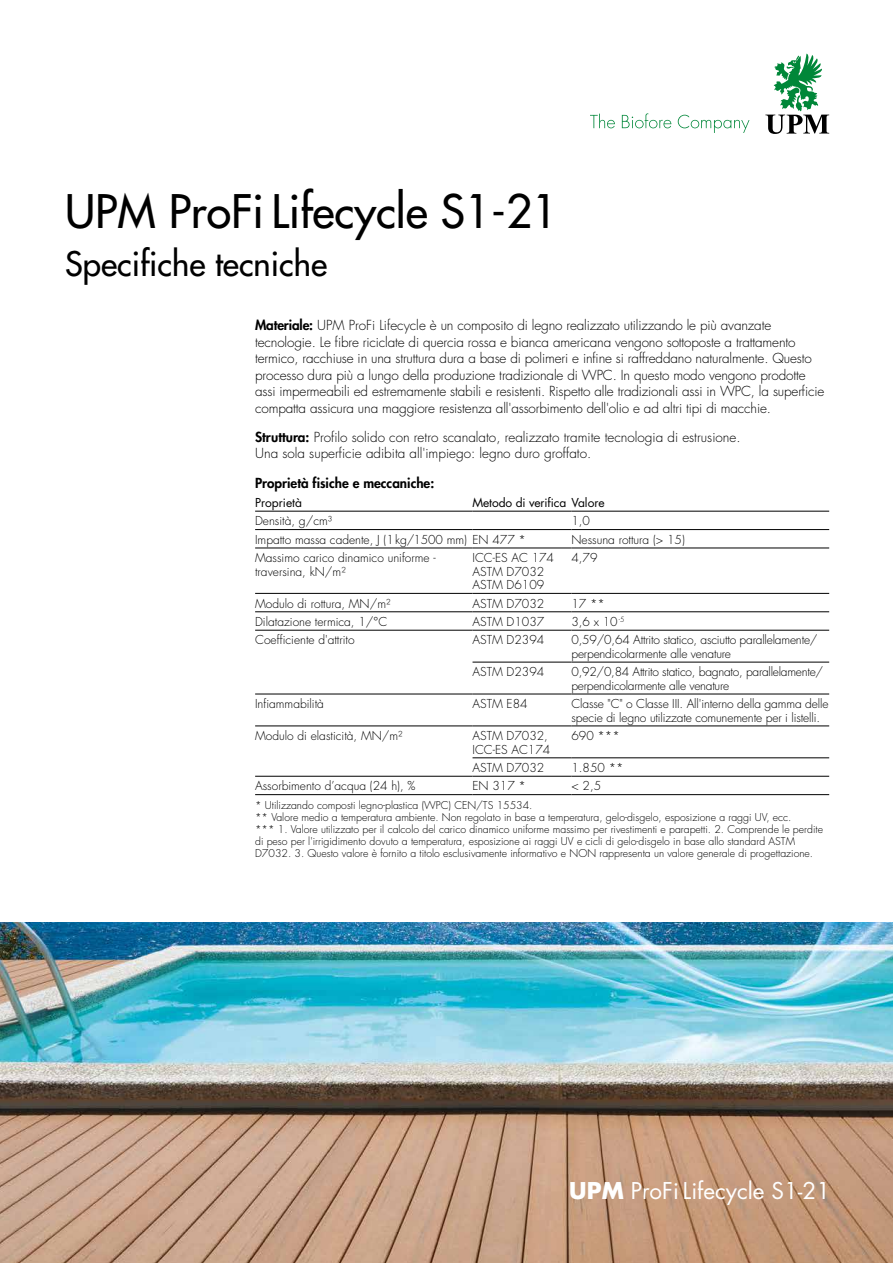
<style>
.page{position:relative;width:893px;height:1263px;background:#fff}
.page>*{position:absolute;margin:0;border:0;box-sizing:border-box;transform-origin:0 0}
.t1{font:500 45px "Futura Std";color:#000}
.t2{font:500 33px "Futura Std";color:#000}
.t3{font:22.5px "Futura Std";color:#fff}
.t4{font:300 13.5px/16.5px "Futura Std";letter-spacing:-.01em;color:#000}
.t5{font:800 13.5px "Futura Std";color:#000}
.t6{font:300 12px/13.5px "Futura Std";color:#000}
.t7{font:300 12px/13.5px "Futura Std";letter-spacing:-.02em;color:#000}
.t8{font:12px "Futura Std";letter-spacing:-.01em;color:#000}
.t9{font:300 10.5px/12px "Futura Std";color:#000}
.s1{font-weight:800}
.s2{font-weight:700}
</style>
<div class="page">
<img style="left:0;top:923px;width:893px;height:340px">
<svg style="left:765px;top:54px;width:64px;height:80px"></svg>
<svg style="left:590px;top:113px;width:159px;height:20px"></svg>
<hr style="left:255px;top:726px;width:217px;height:1px;background:#000">
<hr style="left:472px;top:726px;width:99px;height:1px;background:#000">
<hr style="left:571px;top:726px;width:258px;height:1px;background:#000">
<hr style="left:472px;top:757px;width:99px;height:1px;background:#000">
<hr style="left:571px;top:757px;width:258px;height:1px;background:#000">
<hr style="left:255px;top:776px;width:217px;height:1px;background:#000">
<hr style="left:472px;top:776px;width:99px;height:1px;background:#000">
<hr style="left:571px;top:776px;width:258px;height:1px;background:#000">
<hr style="left:255px;top:794px;width:217px;height:1px;background:#000">
<hr style="left:472px;top:794px;width:99px;height:1px;background:#000">
<hr style="left:571px;top:794px;width:258px;height:1px;background:#000">
<hr style="left:255px;top:511px;width:217px;height:1px;background:#000">
<hr style="left:472px;top:511px;width:99px;height:1px;background:#000">
<hr style="left:571px;top:511px;width:258px;height:1px;background:#000">
<hr style="left:255px;top:529px;width:217px;height:1px;background:#000">
<hr style="left:472px;top:529px;width:99px;height:1px;background:#000">
<hr style="left:571px;top:529px;width:258px;height:1px;background:#000">
<hr style="left:255px;top:548px;width:217px;height:1px;background:#000">
<hr style="left:472px;top:548px;width:99px;height:1px;background:#000">
<hr style="left:571px;top:548px;width:258px;height:1px;background:#000">
<hr style="left:255px;top:593px;width:217px;height:1px;background:#000">
<hr style="left:472px;top:593px;width:99px;height:1px;background:#000">
<hr style="left:571px;top:593px;width:258px;height:1px;background:#000">
<hr style="left:255px;top:611px;width:217px;height:1px;background:#000">
<hr style="left:472px;top:611px;width:99px;height:1px;background:#000">
<hr style="left:571px;top:611px;width:258px;height:1px;background:#000">
<hr style="left:255px;top:630px;width:217px;height:1px;background:#000">
<hr style="left:472px;top:630px;width:99px;height:1px;background:#000">
<hr style="left:571px;top:630px;width:258px;height:1px;background:#000">
<hr style="left:472px;top:662px;width:99px;height:1px;background:#000">
<hr style="left:571px;top:662px;width:258px;height:1px;background:#000">
<hr style="left:255px;top:694px;width:217px;height:1px;background:#000">
<hr style="left:472px;top:694px;width:99px;height:1px;background:#000">
<hr style="left:571px;top:694px;width:258px;height:1px;background:#000">
<h1 class="t1" style="left:65px;top:184px;width:495px">UPM ProFi Lifecycle S1-21</h1>
<h2 class="t2" style="left:65px;top:244px;width:264px">Specifiche tecniche</h2>
<p class="t4" style="left:255px;top:317px;width:571px"><span class="s1">Materiale:</span> UPM ProFi Lifecycle è un composito di legno realizzato utilizzando le più avanzate tecnologie. Le fibre riciclate di quercia rossa e bianca americana vengono sottoposte a trattamento termico, racchiuse in una struttura dura a base di polimeri e infine si raffreddano naturalmente. Questo processo dura più a lungo della produzione tradizionale di WPC. In questo modo vengono prodotte assi impermeabili ed estremamente stabili e resistenti. Rispetto alle tradizionali assi in WPC, la superficie compatta assicura una maggiore resistenza all'assorbimento dell'olio e ad altri tipi di macchie.</p>
<p class="t4" style="left:255px;top:429px;width:487px"><span class="s1">Struttura:</span> Profilo solido con retro scanalato, realizzato tramite tecnologia di estrusione.<br>Una sola superficie adibita all'impiego: legno duro groffato.</p>
<p class="t5" style="left:255px;top:474px;width:181px">Proprietà fisiche e meccaniche:</p>
<p class="t8" style="left:255px;top:495px;width:48px">Proprietà</p>
<p class="t8" style="left:472px;top:495px;width:134px">Metodo di verifica Valore</p>
<p class="t6" style="left:255px;top:514px;width:79px">Densità, g/cm³</p>
<p class="t6" style="left:571px;top:514px;width:20px">1,0</p>
<p class="t6" style="left:255px;top:533px;width:272px">Impatto massa cadente, J (1kg/1500 mm) EN 477 *</p>
<p class="t6" style="left:571px;top:533px;width:115px">Nessuna rottura (&gt; 15)</p>
<p class="t6" style="left:255px;top:551px;width:182px">Massimo carico dinamico uniforme - traversina, kN/m²</p>
<p class="t6" style="left:472px;top:551px;width:83px">ICC-ES AC 174<br>ASTM D7032<br>ASTM D6109</p>
<p class="t6" style="left:571px;top:551px;width:28px">4,79</p>
<p class="t6" style="left:255px;top:597px;width:137px">Modulo di rottura, MN/m²</p>
<p class="t6" style="left:472px;top:597px;width:73px">ASTM D7032</p>
<p class="t6" style="left:571px;top:597px;width:35px">17 **</p>
<p class="t6" style="left:255px;top:615px;width:134px">Dilatazione termica, 1/°C</p>
<p class="t6" style="left:472px;top:615px;width:73px">ASTM D1037</p>
<p class="t6" style="left:571px;top:615px;width:54px">3,6 x 10<sup>-5</sup></p>
<p class="t6" style="left:255px;top:634px;width:101px">Coefficiente d'attrito</p>
<p class="t6" style="left:472px;top:634px;width:73px">ASTM D2394</p>
<p class="t6" style="left:571px;top:634px;width:248px">0,59/0,64 Attrito statico, asciutto parallelamente/ perpendicolarmente alle venature</p>
<p class="t6" style="left:472px;top:665px;width:73px">ASTM D2394</p>
<p class="t7" style="left:571px;top:665px;width:253px">0,92/0,84 Attrito statico, bagnato, parallelamente/ perpendicolarmente alle venature</p>
<p class="t6" style="left:255px;top:697px;width:70px">Infiammabilità</p>
<p class="t6" style="left:472px;top:697px;width:57px">ASTM E84</p>
<p class="t6" style="left:571px;top:697px;width:259px">Classe "C" o Classe III. All'interno della gamma delle specie di legno utilizzate comunemente per i listelli.</p>
<p class="t6" style="left:255px;top:729px;width:149px">Modulo di elasticità, MN/m²</p>
<p class="t6" style="left:472px;top:729px;width:79px">ASTM D7032,<br>ICC-ES AC174</p>
<p class="t6" style="left:571px;top:729px;width:50px">690 ***</p>
<p class="t6" style="left:472px;top:761px;width:73px">ASTM D7032</p>
<p class="t6" style="left:571px;top:761px;width:54px">1.850 **</p>
<p class="t6" style="left:255px;top:780px;width:162px">Assorbimento d’acqua (24 h), %</p>
<p class="t6" style="left:472px;top:780px;width:55px">EN 317 *</p>
<p class="t6" style="left:571px;top:780px;width:31px">&lt; 2,5</p>
<p class="t9" style="left:255px;top:800px;width:569px">* Utilizzando composti legno-plastica (WPC) CEN/TS 15534.<br>** Valore medio a temperatura ambiente. Non regolato in base a temperatura, gelo-disgelo, esposizione a raggi UV, ecc.<br>*** 1. Valore utilizzato per il calcolo del carico dinamico uniforme massimo per rivestimenti e parapetti. 2. Comprende le perdite di peso per l'irrigidimento dovuto a temperatura, esposizione ai raggi UV e cicli di gelo-disgelo in base allo standard ASTM D7032. 3. Questo valore è fornito a titolo esclusivamente informativo e NON rappresenta un valore generale di progettazione.</p>
<h3 class="t3" style="left:569px;top:1176px;width:262px"><span class="s2">UPM</span> ProFi Lifecycle S1-21</h3>
</div>
